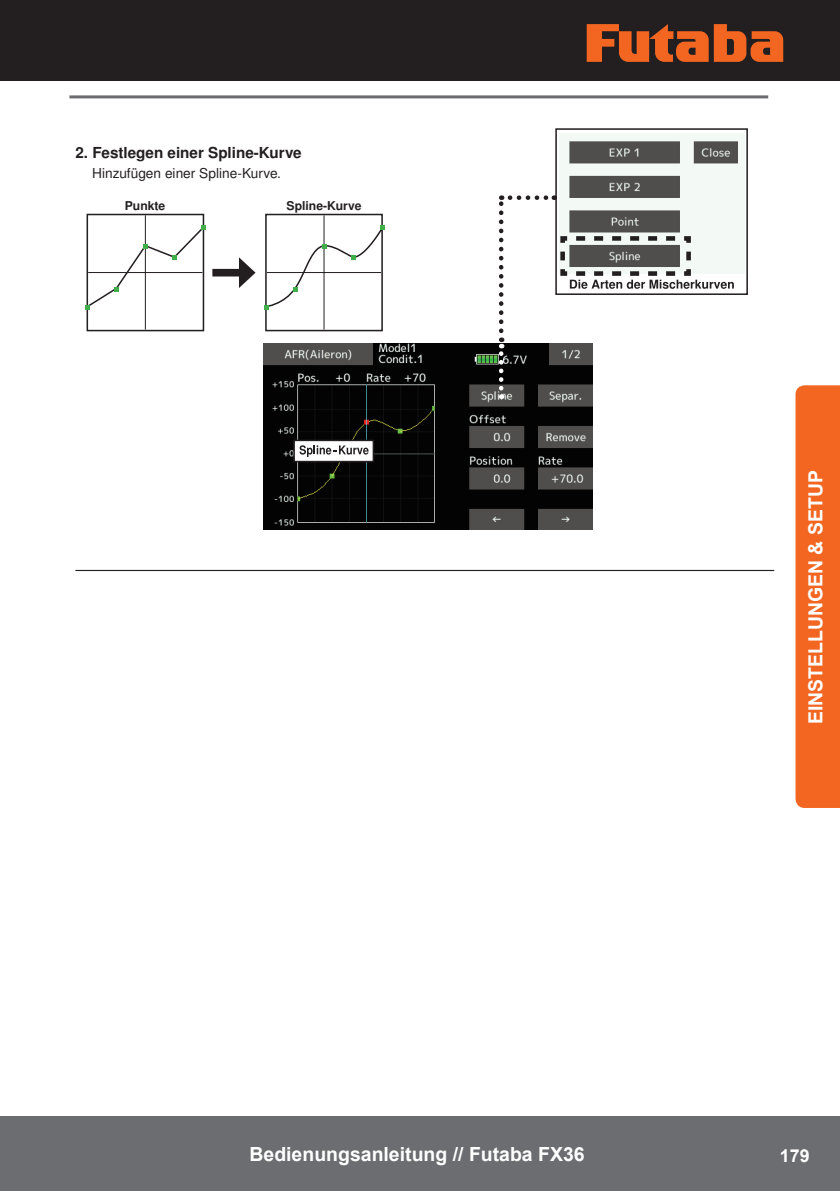
<style>
.page{position:relative;width:840px;height:1191px;background:#fff}
.page>*{position:absolute;margin:0;border:0;box-sizing:border-box;transform-origin:0 0}
.t1{font:700 19.4px "Arial";color:#fff}
.t2{font:700 17.8px "Arial";color:#fff}
.t3{font:700 15.2px "Nimbus San LOT";color:#231f20}
.t4{font:13.6px "Nimbus San LOT";color:#231f20}
.t5{font:700 12.2px "Nimbus San LOT";color:#231f20}
</style>
<div class="page">
<div style="left:0;top:1116px;width:839px;height:75px;background:#6c6d70"></div>
<svg style="left:795px;top:385px;width:44px;height:423px;background:#f36d2c"></svg>
<div style="left:0;top:0;width:839px;height:81px;background:#231f20"></div>
<svg style="left:586px;top:24px;width:196px;height:38px"></svg>
<img style="left:263px;top:344px;width:329px;height:186px">
<img style="left:559px;top:133px;width:185px;height:140px">
<svg style="left:498px;top:337px;width:5px;height:51px"></svg>
<svg style="left:498px;top:195px;width:5px;height:136px"></svg>
<svg style="left:509px;top:195px;width:45px;height:5px"></svg>
<div style="left:555px;top:128px;width:192px;height:167px;border:2px solid #231f20"></div>
<svg style="left:85px;top:213px;width:289px;height:250px"></svg>
<hr style="left:88px;top:272px;width:114px;height:1px;background:#231f20">
<hr style="left:145px;top:215px;width:1px;height:114px;background:#231f20">
<svg style="left:85px;top:305px;width:5px;height:4px"></svg>
<svg style="left:114px;top:287px;width:5px;height:4px"></svg>
<svg style="left:143px;top:244px;width:5px;height:4px"></svg>
<svg style="left:172px;top:255px;width:5px;height:4px"></svg>
<svg style="left:201px;top:226px;width:5px;height:4px"></svg>
<svg style="left:264px;top:213px;width:120px;height:119px"></svg>
<div style="left:212px;top:269px;width:33px;height:7px;background:#231f20"></div>
<svg style="left:239px;top:257px;width:16px;height:31px"></svg>
<svg style="left:557px;top:234px;width:176px;height:55px"></svg>
<svg style="left:299px;top:445px;width:69px;height:12px"></svg>
<hr style="left:75px;top:570px;width:698px;height:1px;background:#231f20">
<hr style="left:69px;top:95px;width:698px;height:3px;background:#6c6d70">
<p class="t3" style="left:75px;top:143px;width:228px">2. Festlegen einer Spline-Kurve</p>
<p class="t4" style="left:92px;top:165px;width:190px">Hinzufügen einer Spline-Kurve.</p>
<p class="t5" style="left:125px;top:198px;width:42px">Punkte</p>
<p class="t5" style="left:286px;top:198px;width:76px">Spline-Kurve</p>
<p class="t1" style="left:802px;top:724px;width:255px;rotate:-90deg">EINSTELLUNGEN &amp; SETUP</p>
<p class="t1" style="left:249px;top:1141px;width:336px">Bedienungsanleitung // Futaba FX36</p>
<p class="t2" style="left:779px;top:1144px;width:31px">179</p>
</div>
